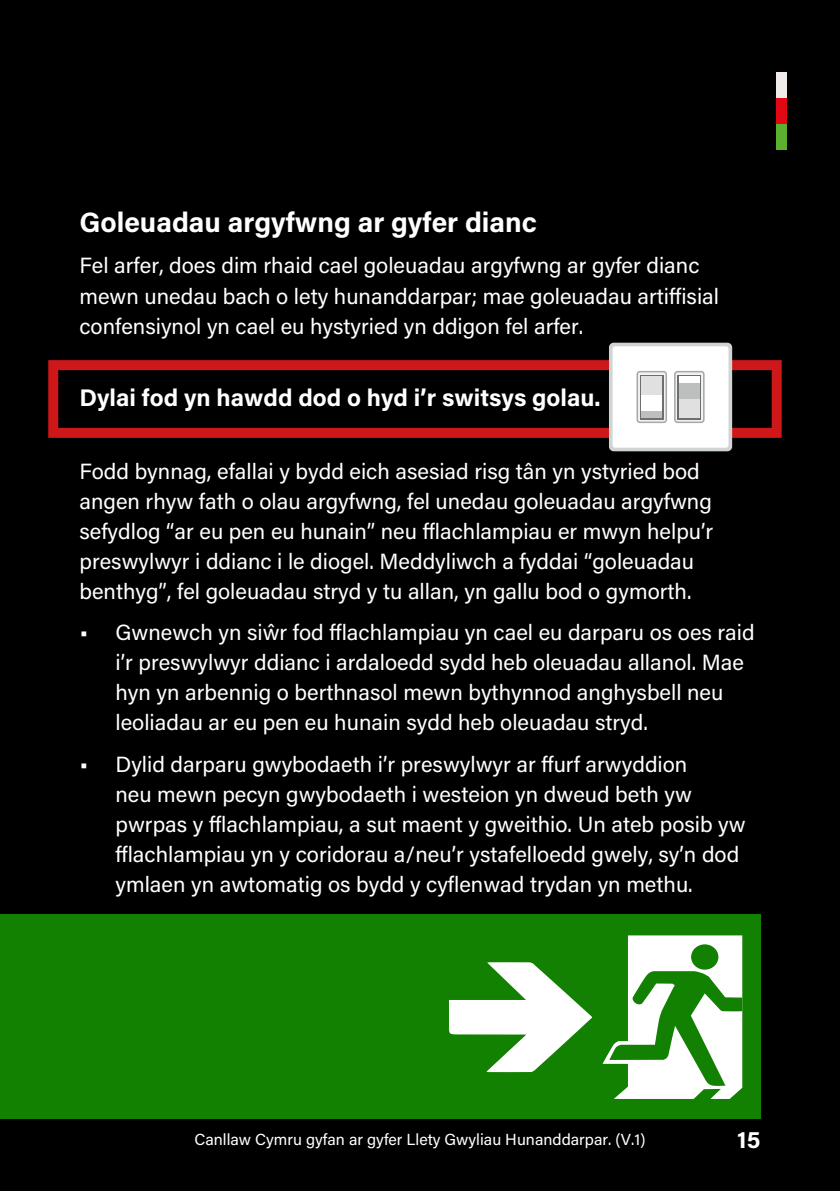
<style>
.page{position:relative;width:840px;height:1191px;background:#fff}
.page>*{position:absolute;margin:0;border:0;box-sizing:border-box;transform-origin:0 0}
.t1{font:700 28px "Acumin Pro";color:#fff}
.t2{font:700 24px "Acumin Pro";color:#fff}
.t3{font:22px/30px "Acumin Pro";color:#fff}
.t4{font:16px "Acumin Pro";color:#fff}
.s1{font-size:24px}
</style>
<div class="page">
<div style="left:0;top:0;width:839px;height:1191px;background:#000"></div>
<div style="left:776px;top:124px;width:10px;height:26px;background:#5cb030"></div>
<div style="left:776px;top:98px;width:10px;height:26px;background:#e00814"></div>
<div style="left:776px;top:72px;width:10px;height:26px;background:#f0ebe8"></div>
<div style="left:0;top:914px;width:760px;height:204px;background:#128000"></div>
<svg style="left:602px;top:935px;width:139px;height:164px"></svg>
<div style="left:690px;top:944px;width:28px;height:25px;background:#128000;border-radius:50%"></div>
<svg style="left:449px;top:962px;width:143px;height:110px"></svg>
<div style="left:48px;top:360px;width:733px;height:78px;border:10px solid #cd1719"></div>
<div style="left:608px;top:343px;width:123px;height:108px;background:#d1d4d4;border-radius:5px"></div>
<div style="left:612px;top:346px;width:116px;height:102px;background:#fff;border-radius:3px"></div>
<svg style="left:636px;top:371px;width:30px;height:52px"></svg>
<svg style="left:639px;top:374px;width:24px;height:45px"></svg>
<div style="left:641px;top:376px;width:20px;height:36px;background:#fff"></div>
<div style="left:641px;top:376px;width:20px;height:18px;background:#e0e0e0"></div>
<div style="left:641px;top:412px;width:20px;height:6px;background:#bdbfbf"></div>
<svg style="left:674px;top:371px;width:30px;height:52px"></svg>
<div style="left:677px;top:374px;width:23px;height:45px;background:#6e6e70"></div>
<div style="left:678px;top:382px;width:21px;height:36px;background:#bdbfbf"></div>
<div style="left:678px;top:400px;width:21px;height:18px;background:#e0e0e0"></div>
<div style="left:678px;top:376px;width:21px;height:6px;background:#fff"></div>
<p class="t1" style="left:79px;top:203px;width:459px">Goleuadau argyfwng ar gyfer dianc</p>
<p class="t3" style="left:79px;top:250px;width:640px">Fel arfer, does dim rhaid cael goleuadau argyfwng ar gyfer dianc mewn unedau bach o lety hunanddarpar; mae goleuadau artiffisial confensiynol yn cael eu hystyried yn ddigon fel arfer.</p>
<p class="t2" style="left:79px;top:381px;width:522px">Dylai fod yn hawdd dod o hyd i’r switsys golau.</p>
<p class="t3" style="left:79px;top:455px;width:635px">Fodd bynnag, efallai y bydd eich asesiad risg tân yn ystyried bod angen rhyw fath o olau argyfwng, fel unedau goleuadau argyfwng sefydlog “ar eu pen eu hunain” neu fflachlampiau er mwyn helpu’r preswylwyr i ddianc i le diogel. Meddyliwch a fyddai “goleuadau benthyg”, fel goleuadau stryd y tu allan, yn gallu bod o gymorth.</p>
<p class="t3" style="left:115px;top:616px;width:640px;text-indent:-36px"><span class="s1">•</span> Gwnewch yn siŵr fod fflachlampiau yn cael eu darparu os oes raid i’r preswylwyr ddianc i ardaloedd sydd heb oleuadau allanol. Mae hyn yn arbennig o berthnasol mewn bythynnod anghysbell neu leoliadau ar eu pen eu hunain sydd heb oleuadau stryd.</p>
<p class="t3" style="left:115px;top:748px;width:631px;text-indent:-36px"><span class="s1">•</span> Dylid darparu gwybodaeth i’r preswylwyr ar ffurf arwyddion<br>neu mewn pecyn gwybodaeth i westeion yn dweud beth yw pwrpas y fflachlampiau, a sut maent y gweithio. Un ateb posib yw fflachlampiau yn y coridorau a/neu’r ystafelloedd gwely, sy’n dod ymlaen yn awtomatig os bydd y cyflenwad trydan yn methu.</p>
<p class="t4" style="left:194px;top:1128px;width:452px">Canllaw Cymru gyfan ar gyfer Llety Gwyliau Hunanddarpar. (V.1)</p>
<p class="t2" style="left:736px;top:1122px;width:25px">15</p>
</div>
